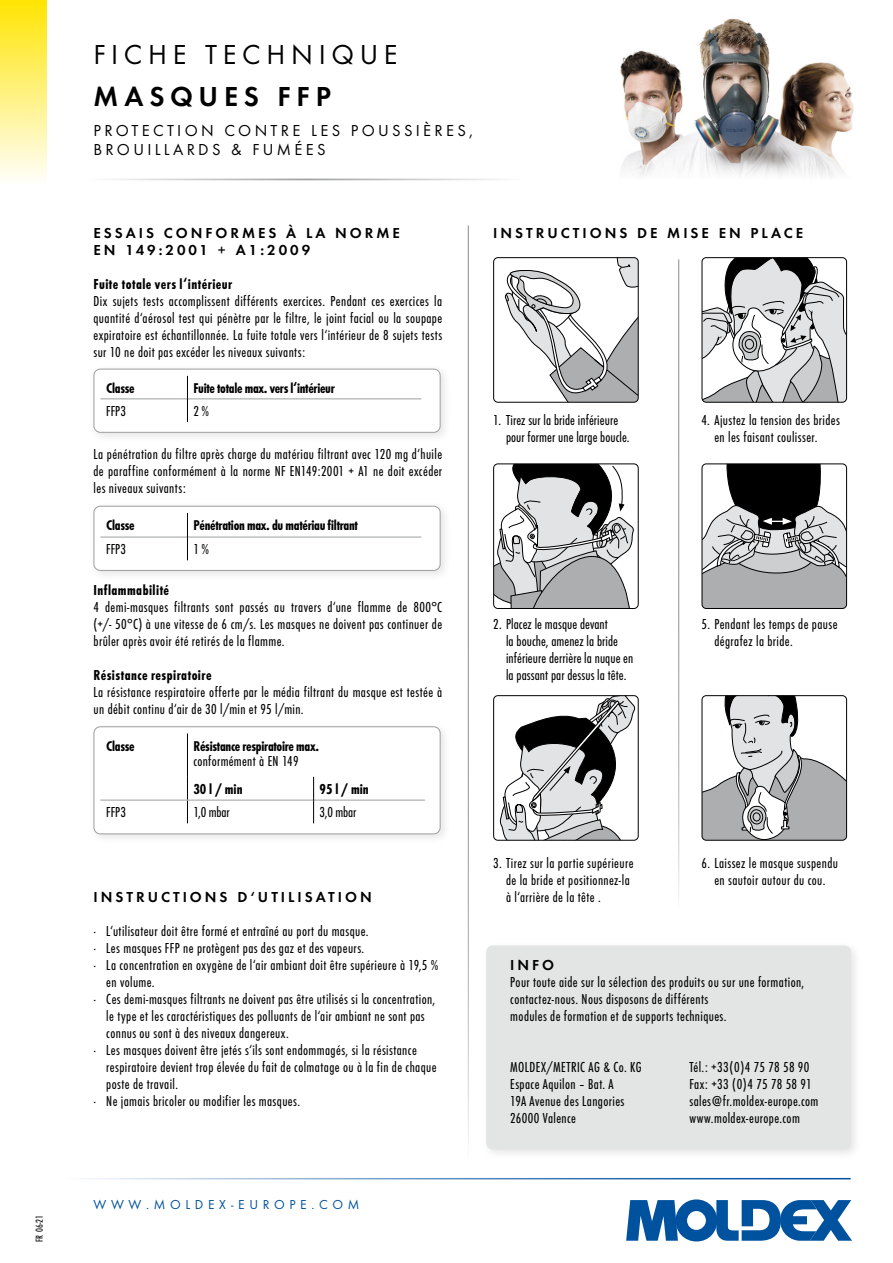
<style>
.page{position:relative;width:893px;height:1263px;background:#fff}
.page>*{position:absolute;margin:0;border:0;box-sizing:border-box;transform-origin:0 0}
.t1{font:28.5px "Futura TCE Boo";letter-spacing:.2em;color:#000}
.t2{font:28.5px "Futura TCE Dem";letter-spacing:.2em;color:#000}
.t3{font:16.5px/19.5px "Futura TCE Boo";letter-spacing:.2em;color:#000}
.t4{font:15px/17px "Futura TCE Boo Con";letter-spacing:.025em;color:#000}
.t5{font:15px/17px "Futura TCE Boo Con";letter-spacing:.005em;color:#000}
.t6{font:15px/17px "Futura TCE Dem";letter-spacing:.2em;color:#000}
.t7{font:15px "Futura TCE Bol Con";letter-spacing:.03em;color:#000}
.t8{font:14.7px "Futura TCE Bol Con";letter-spacing:-.02em;color:#000}
.t9{font:13.5px "Futura TCE Boo";letter-spacing:.345em;color:#00519e}
.t10{font:10.5px "Futura TCE Boo Con";color:#000}
</style>
<div class="page">
<div style="left:0;top:0;width:47px;height:185px;background:linear-gradient(to bottom,#ffe501,#fffefc)"></div>
<img style="left:620px;top:18px;width:234px;height:135px">
<svg style="left:622px;top:153px;width:223px;height:24px;fill:#f2f1f2"></svg>
<svg style="left:626px;top:1199px;width:226px;height:42px"></svg>
<hr style="left:62px;top:1178px;width:789px;height:1px;background:#00519e">
<div style="left:481px;top:940px;width:381px;height:220px;background:#000;opacity:.1"></div>
<div style="left:486px;top:945px;width:365px;height:204px;background:#e3e4e4;border-radius:6px"></div>
<hr style="left:85px;top:179px;width:437px;height:1px;background:#9c9e9f">
<hr style="left:468px;top:225px;width:1px;height:932px;background:#9c9e9f">
<svg style="left:702px;top:258px;width:143px;height:144px"></svg>
<div style="left:702px;top:257px;width:145px;height:146px;border:1px solid #000;border-radius:4px"></div>
<hr style="left:678px;top:259px;width:1px;height:650px;background:#9c9e9f">
<svg style="left:495px;top:465px;width:142px;height:142px"></svg>
<div style="left:493px;top:463px;width:146px;height:146px;border:1px solid #000;border-radius:4px"></div>
<svg style="left:495px;top:697px;width:142px;height:142px"></svg>
<div style="left:493px;top:695px;width:146px;height:146px;border:1px solid #000;border-radius:4px"></div>
<svg style="left:702px;top:696px;width:143px;height:144px"></svg>
<div style="left:702px;top:695px;width:145px;height:146px;border:1px solid #000;border-radius:4px"></div>
<svg style="left:702px;top:465px;width:143px;height:143px"></svg>
<div style="left:702px;top:463px;width:145px;height:146px;border:1px solid #000;border-radius:4px"></div>
<svg style="left:495px;top:259px;width:142px;height:142px"></svg>
<div style="left:493px;top:257px;width:146px;height:146px;border:1px solid #000;border-radius:4px"></div>
<div style="left:88px;top:363px;width:364px;height:81px;background:#000;opacity:.1"></div>
<div style="left:94px;top:369px;width:346px;height:63px;background:#fff;border-radius:6px"></div>
<hr style="left:188px;top:398px;width:233px;height:1px;background:#9c9e9f">
<hr style="left:100px;top:398px;width:45px;height:1px;background:#9c9e9f">
<hr style="left:145px;top:398px;width:42px;height:1px;background:#9c9e9f">
<svg style="left:187px;top:376px;width:1px;height:46px"></svg>
<div style="left:94px;top:369px;width:346px;height:64px;border:1px solid #9c9e9f;border-radius:6px"></div>
<div style="left:88px;top:500px;width:364px;height:82px;background:#000;opacity:.1"></div>
<div style="left:94px;top:506px;width:346px;height:64px;background:#fff;border-radius:6px"></div>
<hr style="left:188px;top:537px;width:233px;height:1px;background:#9c9e9f">
<hr style="left:100px;top:537px;width:45px;height:1px;background:#9c9e9f">
<hr style="left:145px;top:537px;width:42px;height:1px;background:#9c9e9f">
<svg style="left:187px;top:513px;width:1px;height:47px"></svg>
<div style="left:94px;top:506px;width:346px;height:65px;border:1px solid #9c9e9f;border-radius:6px"></div>
<div style="left:88px;top:721px;width:364px;height:124px;background:#000;opacity:.1"></div>
<div style="left:94px;top:727px;width:346px;height:107px;background:#fff;border-radius:6px"></div>
<hr style="left:187px;top:733px;width:1px;height:44px;background:#000">
<svg style="left:187px;top:777px;width:1px;height:46px"></svg>
<hr style="left:100px;top:800px;width:45px;height:1px;background:#9c9e9f">
<hr style="left:145px;top:800px;width:42px;height:1px;background:#9c9e9f">
<hr style="left:187px;top:800px;width:126px;height:1px;background:#9c9e9f">
<hr style="left:314px;top:800px;width:111px;height:1px;background:#9c9e9f">
<svg style="left:313px;top:777px;width:1px;height:46px"></svg>
<div style="left:94px;top:726px;width:346px;height:108px;border:1px solid #9c9e9f;border-radius:6px"></div>
<p class="t10" style="left:34px;top:1242px;width:28px;rotate:-90deg">FR 06-21</p>
<h1 class="t1" style="left:94px;top:37px;width:306px">FICHE TECHNIQUE</h1>
<h1 class="t2" style="left:94px;top:79px;width:239px">MASQUES FFP</h1>
<p class="t3" style="left:94px;top:121px;width:381px">PROTECTION CONTRE LES POUSSIÈRES,<br>BROUILLARDS &amp; FUMÉES</p>
<p class="t6" style="left:94px;top:224px;width:308px">ESSAIS CONFORMES À LA NORME<br>EN 149:2001 + A1:2009</p>
<p class="t7" style="left:94px;top:275px;width:140px">Fuite totale vers l‘intérieur</p>
<p class="t4" style="left:94px;top:293px;width:350px;text-align:justify">Dix sujets tests accomplissent différents exercices. Pendant ces exercices la quantité d‘aérosol test qui pénètre par le filtre, le joint facial ou la soupape expiratoire est échantillonnée. La fuite totale vers l‘intérieur de 8 sujets tests sur 10 ne doit pas excéder les niveaux suivants:</p>
<p class="t8" style="left:106px;top:379px;width:30px">Classe</p>
<p class="t8" style="left:193px;top:379px;width:143px">Fuite totale max. vers l‘intérieur</p>
<p class="t4" style="left:106px;top:403px;width:21px">FFP3</p>
<p class="t4" style="left:193px;top:403px;width:17px">2 %</p>
<p class="t4" style="left:94px;top:446px;width:350px;text-align:justify">La pénétration du filtre après charge du matériau filtrant avec 120 mg d‘huile de paraffine conformément à la norme NF EN149:2001 + A1 ne doit excéder les niveaux suivants:</p>
<p class="t8" style="left:106px;top:517px;width:30px">Classe</p>
<p class="t8" style="left:193px;top:517px;width:166px">Pénétration max. du matériau filtrant</p>
<p class="t4" style="left:106px;top:541px;width:21px">FFP3</p>
<p class="t4" style="left:193px;top:541px;width:17px">1 %</p>
<p class="t7" style="left:94px;top:582px;width:77px">Inflammabilité</p>
<p class="t4" style="left:94px;top:599px;width:350px;text-align:justify">4 demi-masques filtrants sont passés au travers d‘une flamme de 800°C (+/- 50°C) à une vitesse de 6 cm/s. Les masques ne doivent pas continuer de brûler après avoir été retirés de la flamme.</p>
<p class="t7" style="left:94px;top:667px;width:120px">Résistance respiratoire</p>
<p class="t4" style="left:94px;top:684px;width:350px">La résistance respiratoire offerte par le média filtrant du masque est testée à un débit continu d‘air de 30 l/min et 95 l/min.</p>
<p class="t8" style="left:106px;top:737px;width:30px">Classe</p>
<p class="t8" style="left:193px;top:737px;width:127px">Résistance respiratoire max.</p>
<p class="t4" style="left:193px;top:752px;width:107px">conformément à EN 149</p>
<p class="t7" style="left:193px;top:780px;width:51px">30 l / min</p>
<p class="t7" style="left:320px;top:780px;width:51px">95 l / min</p>
<p class="t4" style="left:106px;top:804px;width:21px">FFP3</p>
<p class="t4" style="left:193px;top:804px;width:38px">1,0 mbar</p>
<p class="t4" style="left:320px;top:804px;width:38px">3,0 mbar</p>
<p class="t6" style="left:94px;top:888px;width:280px">INSTRUCTIONS D‘UTILISATION</p>
<p class="t4" style="left:94px;top:922px;width:276px">· L‘utilisateur doit être formé et entraîné au port du masque.</p>
<p class="t4" style="left:94px;top:939px;width:272px">· Les masques FFP ne protègent pas des gaz et des vapeurs.</p>
<p class="t4" style="left:94px;top:956px;width:346px">· La concentration en oxygène de l‘air ambiant doit être supérieure à 19,5 %</p>
<p class="t4" style="left:106px;top:973px;width:50px">en volume.</p>
<p class="t4" style="left:94px;top:990px;width:343px">· Ces demi-masques filtrants ne doivent pas être utilisés si la concentration,</p>
<p class="t4" style="left:106px;top:1007px;width:320px">le type et les caractéristiques des polluants de l‘air ambiant ne sont pas</p>
<p class="t4" style="left:106px;top:1024px;width:184px">connus ou sont à des niveaux dangereux.</p>
<p class="t4" style="left:94px;top:1041px;width:325px">· Les masques doivent être jetés s‘ils sont endommagés, si la résistance</p>
<p class="t4" style="left:106px;top:1058px;width:332px">respiratoire devient trop élevée du fait de colmatage ou à la fin de chaque</p>
<p class="t4" style="left:106px;top:1075px;width:73px">poste de travail.</p>
<p class="t4" style="left:94px;top:1092px;width:208px">· Ne jamais bricoler ou modifier les masques.</p>
<p class="t6" style="left:493px;top:224px;width:311px">INSTRUCTIONS DE MISE EN PLACE</p>
<p class="t5" style="left:506px;top:412px;width:125px;text-indent:-13px">1. Tirez sur la bride inférieure pour former une large boucle.</p>
<p class="t5" style="left:506px;top:616px;width:129px;text-indent:-13px">2. Placez le masque devant<br>la bouche, amenez la bride inférieure derrière la nuque en la passant par dessus la tête.</p>
<p class="t4" style="left:714px;top:412px;width:127px;text-indent:-13px">4. Ajustez la tension des brides en les faisant coulisser.</p>
<p class="t4" style="left:714px;top:616px;width:125px;text-indent:-13px">5. Pendant les temps de pause dégrafez la bride.</p>
<p class="t4" style="left:506px;top:854px;width:129px;text-indent:-13px">3. Tirez sur la partie supérieure de la bride et positionnez-la à l‘arrière de la tête .</p>
<p class="t4" style="left:702px;top:854px;width:138px;text-align:center">6. Laissez le masque suspendu en sautoir autour du cou.</p>
<p class="t6" style="left:510px;top:956px;width:45px">INFO</p>
<p class="t4" style="left:510px;top:973px;width:296px">Pour toute aide sur la sélection des produits ou sur une formation, contactez-nous. Nous disposons de différents<br>modules de formation et de supports techniques.</p>
<p class="t4" style="left:510px;top:1058px;width:133px">MOLDEX/METRIC AG &amp; Co. KG<br>Espace Aquilon – Bat. A<br>19A Avenue des Langories<br>26000 Valence</p>
<p class="t4" style="left:689px;top:1058px;width:131px">Tél.: +33(0)4 75 78 58 90<br>Fax: +33 (0)4 75 78 58 91 sales@fr.moldex-europe.com www.moldex-europe.com</p>
<p class="t9" style="left:94px;top:1197px;width:267px">WWW.MOLDEX-EUROPE.COM</p>
</div>
